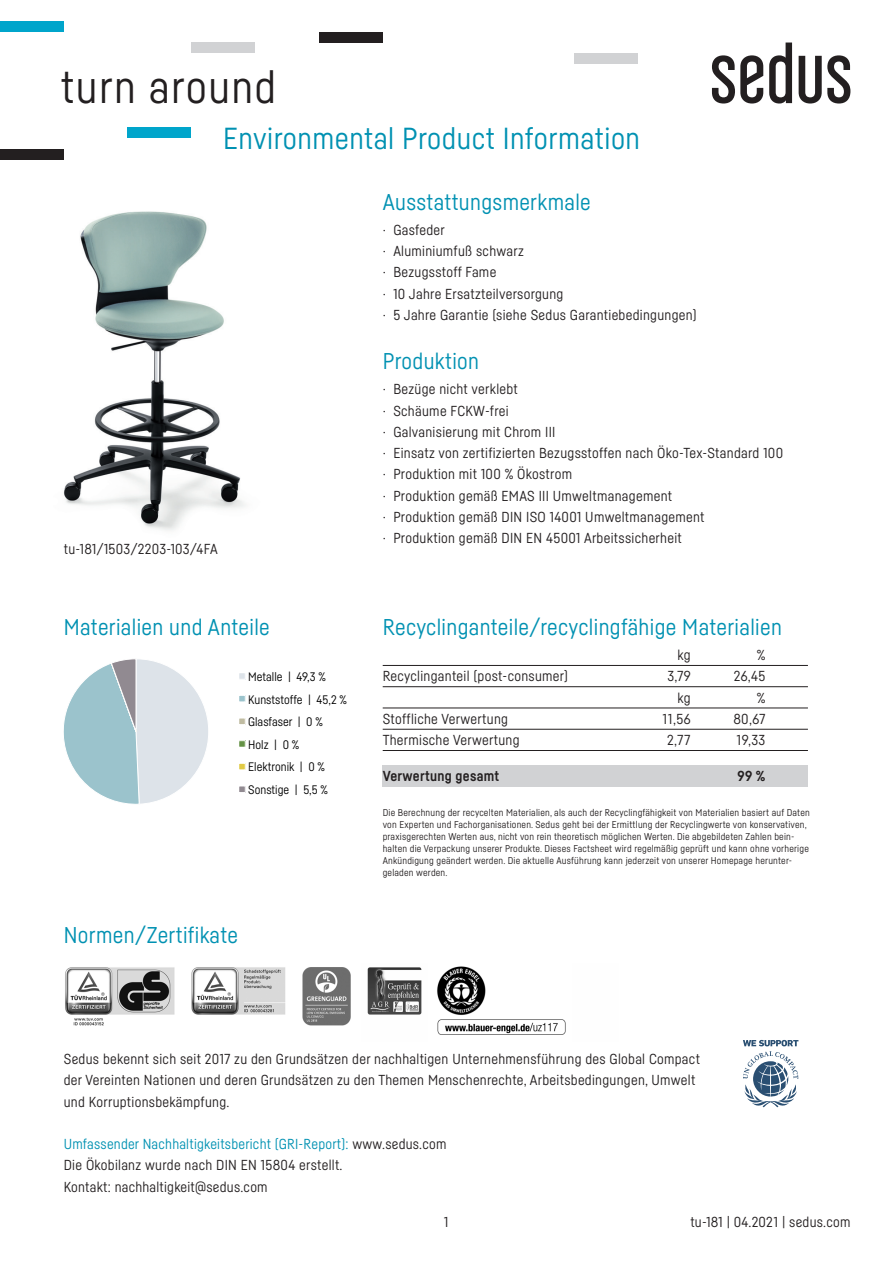
<style>
.page{position:relative;width:893px;height:1263px;background:#fff}
.page>*{position:absolute;margin:0;border:0;box-sizing:border-box;transform-origin:0 0}
.t1{font:45px "Sedus Sans";letter-spacing:.03em;color:#231f20}
.t2{font:30px "Sedus Sans";letter-spacing:.015em;color:#0091b2}
.t3{font:22.5px "Sedus Sans";letter-spacing:.015em;color:#0091b2}
.t4{font:14.25px/21.3px "Sedus Sans";letter-spacing:.02em;color:#231f20}
.t5{font:700 14.25px "Sedus Sans";letter-spacing:.02em;color:#231f20}
.t6{font:12.15px/22.6px "Sedus Sans";color:#000}
.t7{font:9.75px/12px "Sedus Sans";letter-spacing:.02em;color:#231f20}
.s1{color:#0091b2}
</style>
<div class="page">
<div style="left:383px;top:765px;width:425px;height:22px;background:#d1d2d4"></div>
<img style="left:63px;top:211px;width:183px;height:320px">
<svg style="left:712px;top:55px;width:51px;height:49px"></svg>
<svg style="left:769px;top:43px;width:23px;height:61px"></svg>
<svg style="left:799px;top:55px;width:51px;height:49px"></svg>
<img style="left:65px;top:966px;width:501px;height:69px">
<svg style="left:743px;top:1040px;width:55px;height:67px"></svg>
<hr style="left:383px;top:665px;width:425px;height:1px;background:#231f20">
<hr style="left:383px;top:686px;width:425px;height:1px;background:#231f20">
<hr style="left:383px;top:708px;width:425px;height:1px;background:#231f20">
<hr style="left:383px;top:729px;width:425px;height:1px;background:#231f20">
<hr style="left:383px;top:750px;width:425px;height:1px;background:#231f20">
<div style="left:0;top:21px;width:64px;height:11px;background:#00a5cb"></div>
<div style="left:191px;top:43px;width:64px;height:10px;background:#d1d2d4"></div>
<div style="left:574px;top:53px;width:64px;height:11px;background:#d1d2d4"></div>
<div style="left:128px;top:128px;width:63px;height:10px;background:#00a5cb"></div>
<div style="left:0;top:149px;width:64px;height:10px;background:#231f20"></div>
<div style="left:319px;top:32px;width:64px;height:11px;background:#231f20"></div>
<svg style="left:63px;top:659px;width:183px;height:145px"></svg>
<h1 class="t1" style="left:61px;top:59px;width:217px">turn around</h1>
<h2 class="t2" style="left:223px;top:120px;width:418px">Environmental Product Information</h2>
<h3 class="t3" style="left:383px;top:188px;width:210px">Ausstattungsmerkmale</h3>
<p class="t4" style="left:383px;top:219px;width:316px">· Gasfeder<br>· Aluminiumfuß schwarz<br>· Bezugsstoff Fame<br>· 10 Jahre Ersatzteilversorgung<br>· 5 Jahre Garantie (siehe Sedus Garantiebedingungen)</p>
<p class="t4" style="left:64px;top:538px;width:155px">tu-181/1503/2203-103/4FA</p>
<h3 class="t3" style="left:64px;top:613px;width:207px">Materialien und Anteile</h3>
<p class="t6" style="left:248px;top:665px;width:100px">Metalle | 49,3 %<br>Kunststoffe | 45,2 %<br>Glasfaser | 0 %<br>Holz | 0 %<br>Elektronik | 0 %<br>Sonstige | 5,5 %</p>
<h3 class="t3" style="left:64px;top:922px;width:176px">Normen/Zertifikate</h3>
<h3 class="t3" style="left:383px;top:348px;width:98px">Produktion</h3>
<p class="t4" style="left:383px;top:378px;width:402px">· Bezüge nicht verklebt<br>· Schäume FCKW-frei<br>· Galvanisierung mit Chrom III<br>· Einsatz von zertifizierten Bezugsstoffen nach Öko-Tex-Standard 100 · Produktion mit 100 % Ökostrom<br>· Produktion gemäß EMAS III Umweltmanagement<br>· Produktion gemäß DIN ISO 14001 Umweltmanagement<br>· Produktion gemäß DIN EN 45001 Arbeitssicherheit</p>
<h3 class="t3" style="left:383px;top:613px;width:401px">Recyclinganteile/recyclingfähige Materialien</h3>
<p class="t4" style="left:678px;top:644px;width:15px">kg</p>
<p class="t4" style="left:757px;top:644px;width:10px">%</p>
<p class="t4" style="left:383px;top:665px;width:187px">Recyclinganteil (post-consumer)</p>
<p class="t4" style="left:667px;top:665px;width:25px">3,79</p>
<p class="t4" style="left:734px;top:665px;width:33px">26,45</p>
<p class="t4" style="left:678px;top:687px;width:15px">kg</p>
<p class="t4" style="left:757px;top:687px;width:10px">%</p>
<p class="t4" style="left:383px;top:708px;width:127px">Stoffliche Verwertung</p>
<p class="t4" style="left:663px;top:708px;width:29px">11,56</p>
<p class="t4" style="left:733px;top:708px;width:34px">80,67</p>
<p class="t4" style="left:383px;top:729px;width:138px">Thermische Verwertung</p>
<p class="t4" style="left:667px;top:729px;width:24px">2,77</p>
<p class="t4" style="left:737px;top:729px;width:30px">19,33</p>
<p class="t5" style="left:383px;top:767px;width:118px">Verwertung gesamt</p>
<p class="t5" style="left:737px;top:767px;width:29px">99 %</p>
<p class="t7" style="left:383px;top:806px;width:429px">Die Berechnung der recycelten Materialien, als auch der Recyclingfähigkeit von Materialien basiert auf Daten von Experten und Fachorganisationen. Sedus geht bei der Ermittlung der Recyclingwerte von konservativen, praxisgerechten Werten aus, nicht von rein theoretisch möglichen Werten. Die abgebildeten Zahlen bein&shy;halten die Verpackung unserer Produkte. Dieses Factsheet wird regelmäßig geprüft und kann ohne vorherige Ankündigung geändert werden. Die aktuelle Ausführung kann jederzeit von unserer Homepage herunter&shy;geladen werden.</p>
<p class="t4" style="left:64px;top:1048px;width:638px">Sedus bekennt sich seit 2017 zu den Grundsätzen der nachhaltigen Unternehmensführung des Global Compact der Vereinten Nationen und deren Grundsätzen zu den Themen Menschenrechte, Arbeitsbedingungen, Umwelt und Korruptionsbekämpfung.</p>
<p class="t4" style="left:64px;top:1133px;width:384px"><span class="s1">Umfassender Nachhaltigkeitsbericht (GRI-Report):</span> www.sedus.com<br>Die Ökobilanz wurde nach DIN EN 15804 erstellt.<br>Kontakt: nachhaltigkeit@sedus.com</p>
<p class="t4" style="left:444px;top:1211px;width:6px">1</p>
<p class="t4" style="left:690px;top:1211px;width:162px">tu-181 | 04.2021 | sedus.com</p>
</div>
